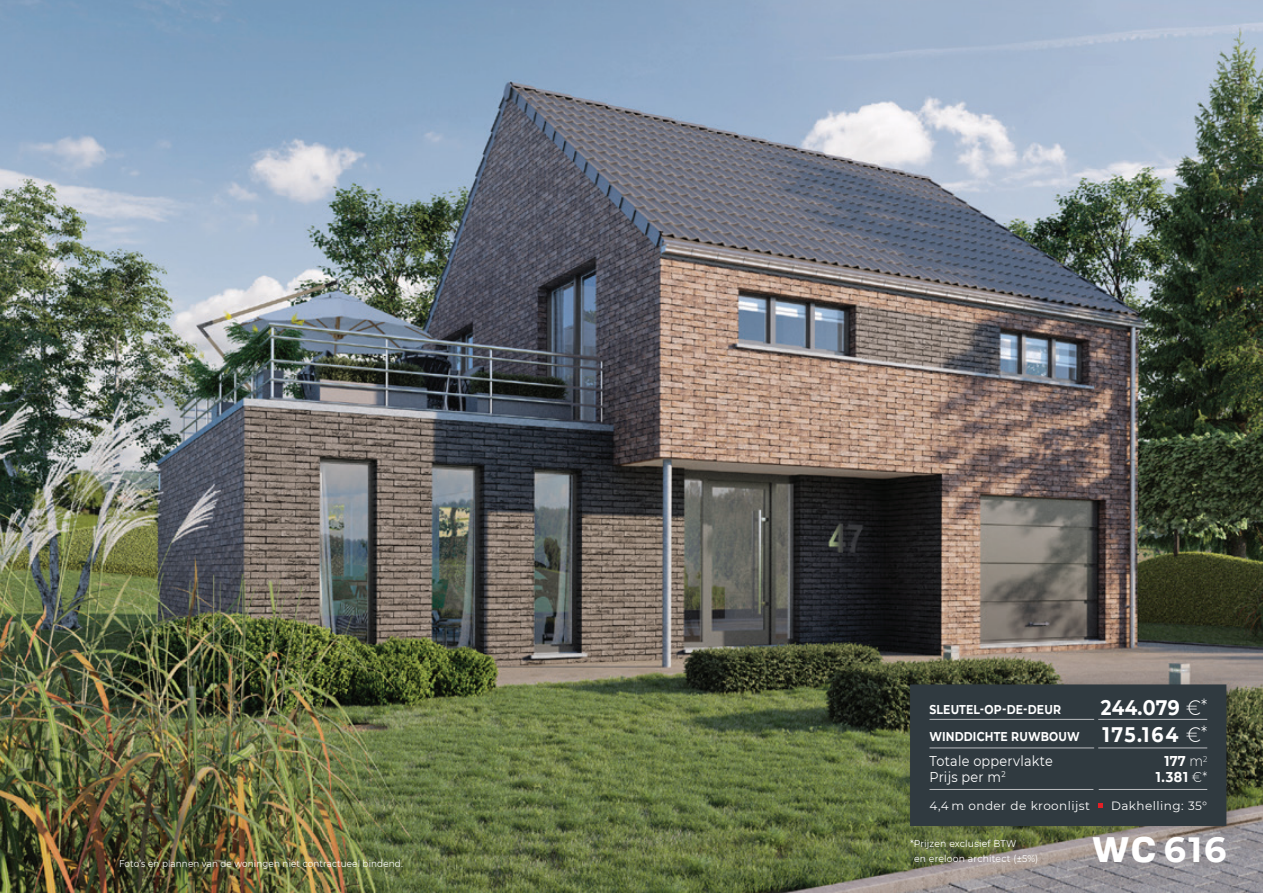
<style>
.page{position:relative;width:1263px;height:893px;background:#fff}
.page>*{position:absolute;margin:0;border:0;box-sizing:border-box;transform-origin:0 0}
.t1{font:700 47.1px "Familiar Pro";color:#fff}
.t2{font:700 34.95px "Montserrat";color:#fff}
.t3{font:700 21px/27px "Montserrat";letter-spacing:.04em;color:#fff;scale:.87 1}
.t4{font:14.25px/15.9px "Montserrat";letter-spacing:.02em;color:#fff;scale:.9 1}
.t5{font:700 14.25px/15.9px "Montserrat";letter-spacing:.035em;color:#fff;text-align:right;scale:.9 1}
.t6{font:700 12.75px/27px "Montserrat";letter-spacing:.015em;color:#fff;scale:.85 1}
.t7{font:12px "Montserrat";letter-spacing:.035em;color:#fff}
.t8{font:9.75px "Montserrat";letter-spacing:.015em;color:#fff;scale:.9 1}
.t9{font:9.75px "Montserrat";letter-spacing:.015em;color:#fff;scale:.95 1}
.s1{font-weight:300}
.s2{font-weight:300;font-size:18px}
</style>
<div class="page">
<img style="left:0;top:0;width:1263px;height:893px">
<div style="left:904px;top:670px;width:345px;height:171px;background:#231f20;opacity:.24"></div>
<div style="left:910px;top:684px;width:316px;height:142px;background:#303a40"></div>
<h3 class="t3" style="left:1101px;top:695px;width:124px">244.079 <span class="s1">€</span><span class="s2">*<br></span>175.164 <span class="s1">€</span><span class="s2">*</span></h3>
<h3 class="t5" style="left:1156px;top:753px;width:59px">177 <span class="s1">m</span><sup>2<br></sup>1.381 <span class="s1">€*</span></h3>
<h3 class="t6" style="left:929px;top:695px;width:178px">SLEUTEL-OP-DE-DEUR<br>WINDDICHTE RUWBOUW</h3>
<h3 class="t4" style="left:929px;top:754px;width:138px">Totale oppervlakte<br>Prijs per m<sup>2</sup></h3>
<p class="t7" style="left:929px;top:797px;width:162px">4,4 m onder de kroonlijst</p>
<p class="t7" style="left:1111px;top:801px;width:98px">Dakhelling: 35°</p>
<p class="t9" style="left:910px;top:840px;width:113px">*Prijzen exclusief BTW</p>
<h1 class="t1" style="left:1092px;top:818px;width:66px">wc</h1>
<h2 class="t2" style="left:1164px;top:830px;width:64px">616</h2>
<p class="t8" style="left:119px;top:859px;width:317px">Foto’s en plannen van de woningen niet contractueel bindend.</p>
<p class="t9" style="left:914px;top:852px;width:132px">en ereloon architect (±5%)</p>
</div>
